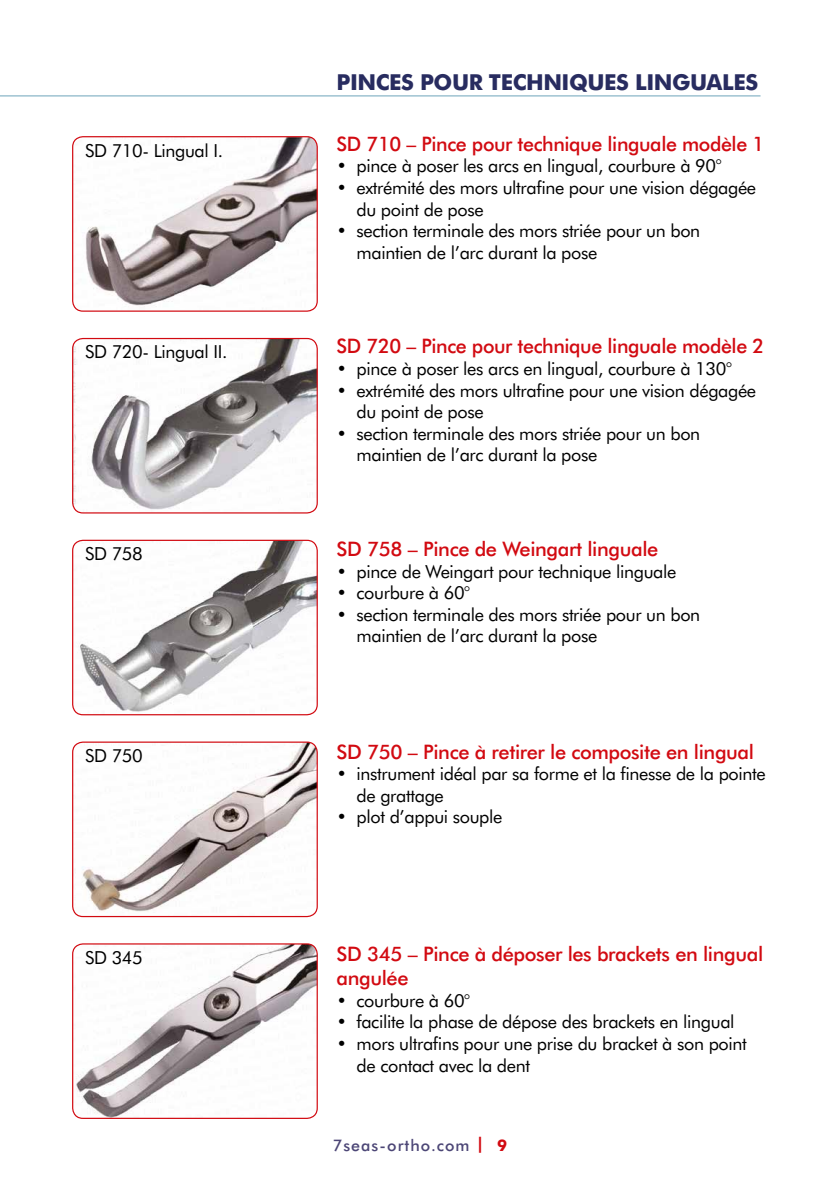
<style>
.page{position:relative;width:840px;height:1191px;background:#fff}
.page>*{position:absolute;margin:0;border:0;box-sizing:border-box;transform-origin:0 0}
.t1{font:700 22px "Futura BT";letter-spacing:-.02em;color:#282c60}
.t2{font:500 20px/24px "Futura BT";letter-spacing:-.02em;color:#d20a11}
.t3{font:18px/21.6px "Futura BT";letter-spacing:-.02em;color:#000}
.t4{font:500 16px "Futura BT";letter-spacing:.06em;color:#4c4676}
.s1{font-weight:700;color:#d20a11}
</style>
<div class="page">
<img style="left:73px;top:137px;width:244px;height:174px">
<div style="left:72px;top:136px;width:245px;height:176px;border:1px solid #d20a11;border-radius:10px"></div>
<img style="left:73px;top:338px;width:244px;height:175px">
<div style="left:72px;top:338px;width:245px;height:175px;border:1px solid #d20a11;border-radius:10px"></div>
<img style="left:73px;top:540px;width:244px;height:174px">
<div style="left:72px;top:540px;width:245px;height:175px;border:1px solid #d20a11;border-radius:10px"></div>
<img style="left:73px;top:742px;width:244px;height:174px">
<div style="left:72px;top:741px;width:245px;height:176px;border:1px solid #d20a11;border-radius:10px"></div>
<img style="left:73px;top:944px;width:244px;height:174px">
<div style="left:72px;top:943px;width:245px;height:176px;border:1px solid #d20a11;border-radius:10px"></div>
<hr style="left:0;top:95px;width:760px;height:1px;background:#6da4ba">
<p class="t3" style="left:85px;top:139px;width:139px">SD 710- Lingual I.</p>
<p class="t3" style="left:85px;top:341px;width:144px">SD 720- Lingual II.</p>
<p class="t3" style="left:85px;top:543px;width:59px">SD 758</p>
<p class="t3" style="left:85px;top:745px;width:59px">SD 750</p>
<p class="t3" style="left:85px;top:946px;width:59px">SD 345</p>
<p class="t1" style="left:336px;top:68px;width:423px">PINCES POUR TECHNIQUES LINGUALES</p>
<p class="t2" style="left:336px;top:132px;width:429px">SD 710 – Pince pour technique linguale modèle 1</p>
<p class="t3" style="left:336px;top:155px;width:386px">• pince à poser les arcs en lingual, courbure à 90°</p>
<p class="t3" style="left:356px;top:177px;width:401px;text-indent:-20px">• extrémité des mors ultrafine pour une vision dégagée du point de pose</p>
<p class="t3" style="left:356px;top:220px;width:345px;text-indent:-20px">• section terminale des mors striée pour un bon maintien de l’arc durant la pose</p>
<p class="t2" style="left:336px;top:334px;width:429px">SD 720 – Pince pour technique linguale modèle 2</p>
<p class="t3" style="left:336px;top:358px;width:397px">• pince à poser les arcs en lingual, courbure à 130°</p>
<p class="t3" style="left:356px;top:379px;width:401px;text-indent:-20px">• extrémité des mors ultrafine pour une vision dégagée du point de pose</p>
<p class="t3" style="left:356px;top:422px;width:345px;text-indent:-20px">• section terminale des mors striée pour un bon maintien de l’arc durant la pose</p>
<p class="t2" style="left:336px;top:536px;width:323px">SD 758 – Pince de Weingart linguale</p>
<p class="t3" style="left:336px;top:560px;width:341px">• pince de Weingart pour technique linguale</p>
<p class="t3" style="left:336px;top:582px;width:135px">• courbure à 60°</p>
<p class="t3" style="left:356px;top:603px;width:345px;text-indent:-20px">• section terminale des mors striée pour un bon maintien de l’arc durant la pose</p>
<p class="t2" style="left:336px;top:739px;width:419px">SD 750 – Pince à retirer le composite en lingual</p>
<p class="t3" style="left:356px;top:762px;width:410px;text-indent:-20px">• instrument idéal par sa forme et la finesse de la pointe de grattage</p>
<p class="t3" style="left:336px;top:806px;width:167px">• plot d’appui souple</p>
<p class="t2" style="left:336px;top:941px;width:428px">SD 345 – Pince à déposer les brackets en lingual angulée</p>
<p class="t3" style="left:336px;top:989px;width:135px">• courbure à 60°</p>
<p class="t3" style="left:336px;top:1011px;width:399px">• facilite la phase de dépose des brackets en lingual</p>
<p class="t3" style="left:356px;top:1032px;width:391px;text-indent:-20px">• mors ultrafins pour une prise du bracket à son point de contact avec la dent</p>
<p class="t4" style="left:333px;top:1135px;width:176px">7seas-ortho.com <span class="s1">| 9</span></p>
</div>
